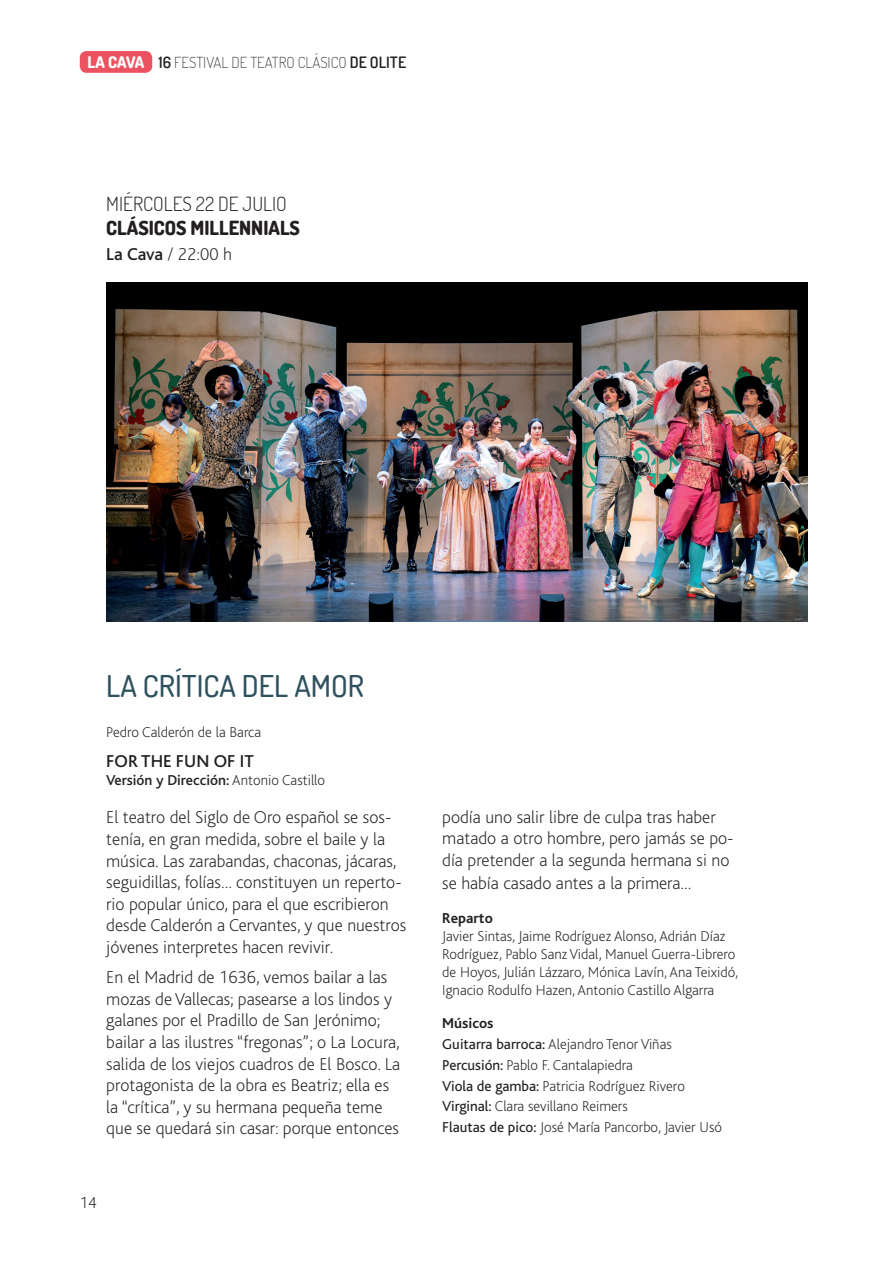
<style>
.page{position:relative;width:893px;height:1263px;background:#fff}
.page>*{position:absolute;margin:0;border:0;box-sizing:border-box;transform-origin:0 0}
.t1{font:500 30px "Dosis";color:#2f515e}
.t2{font:800 19.5px "Dosis";color:#231f20}
.t3{font:300 19.5px "Dosis";color:#231f20}
.t4{font:200 18px/21.6px "Bliss";color:#231f20}
.t5{font:500 18px "Bliss";color:#231f20}
.t6{font:200 16.5px "Bliss";color:#231f20}
.t7{font:200 15.15px "Dosis";color:#231f20}
.t8{font:200 15px/20.7px "Bliss";color:#231f20}
.t9{font:500 15px "Bliss";color:#231f20}
.t10{font:700 15px "Bliss";color:#231f20}
.s1{font-weight:800;font-size:16.05px;color:#fff}
.s2{font-weight:600;font-size:15.6px}
.s3{font-weight:500}
.s4{font-weight:200}
.s5{font-weight:700}
.s6{font-weight:400}
</style>
<div class="page">
<div style="left:80px;top:51px;width:72px;height:22px;background:#ed5261;border-radius:7px"></div>
<img style="left:106px;top:283px;width:702px;height:338px">
<p class="t7" style="left:88px;top:52px;width:320px"><span class="s1">LA CAVA</span> <span class="s2">16</span> FESTIVAL DE TEATRO CLÁSICO <span class="s2">DE OLITE</span></p>
<p class="t3" style="left:106px;top:191px;width:182px">MIÉRCOLES 22 DE JULIO</p>
<p class="t2" style="left:106px;top:215px;width:195px">CLÁSICOS MILLENNIALS</p>
<p class="t4" style="left:106px;top:244px;width:127px"><span class="s3">La Cava</span> / 22:00 h</p>
<h1 class="t1" style="left:106px;top:667px;width:259px">LA CRÍTICA DEL AMOR</h1>
<p class="t8" style="left:106px;top:722px;width:156px">Pedro Calderón de la Barca</p>
<p class="t5" style="left:106px;top:751px;width:149px">FoR The FUN oF iT</p>
<p class="t9" style="left:106px;top:772px;width:220px">Versión y dirección: <span class="s4">Antonio Castillo</span></p>
<p class="t4" style="left:106px;top:807px;width:301px">El teatro del Siglo de Oro español se sos&shy;tenía, en gran medida, sobre el baile y la música. las zarabandas, chaconas, jácaras, seguidillas, folías... constituyen un reperto&shy;rio popular único, para el que escribieron desde Calderón a Cervantes, y que nuestros jóvenes interpretes hacen revivir.</p>
<p class="t4" style="left:106px;top:967px;width:295px">En el Madrid de 1636, vemos bailar a las mozas de Vallecas; pasearse a los lindos y galanes por el Pradillo de San Jerónimo; bailar a las ilustres “fregonas”; o la locura, salida de los viejos cuadros de El Bosco. la protagonista de la obra es Beatriz; ella es la “crítica”, y su hermana pequeña teme que se quedará sin casar: porque entonces</p>
<p class="t6" style="left:80px;top:1193px;width:18px">14</p>
<p class="t4" style="left:442px;top:806px;width:293px">podía uno salir libre de culpa tras haber matado a otro hombre, pero jamás se po&shy;día pretender a la segunda hermana si no</p>
<p class="t4" style="left:442px;top:873px;width:251px">se había casado antes a la primera...</p>
<p class="t10" style="left:442px;top:910px;width:52px">Reparto</p>
<p class="t8" style="left:442px;top:927px;width:297px;line-height:18px">Javier Sintas, Jaime rodríguez Alonso, Adrián Díaz rodríguez, Pablo Sanz Vidal, Manuel Guerra-librero de Hoyos, Julián lázzaro, Mónica lavín, Ana Teixidó, Ignacio rodulfo Hazen, Antonio Castillo Algarra</p>
<p class="t8" style="left:442px;top:1013px;width:281px"><span class="s5">Músicos<br></span><span class="s6">Guitarra barroca:</span> Alejandro Tenor Viñas <span class="s6">Percusión:</span> Pablo F. Cantalapiedra<br><span class="s6">Viola de gamba:</span> Patricia rodríguez rivero <span class="s6">Virginal:</span> Clara sevillano reimers<br><span class="s6">Flautas de pico:</span> José María Pancorbo, Javier usó</p>
</div>
